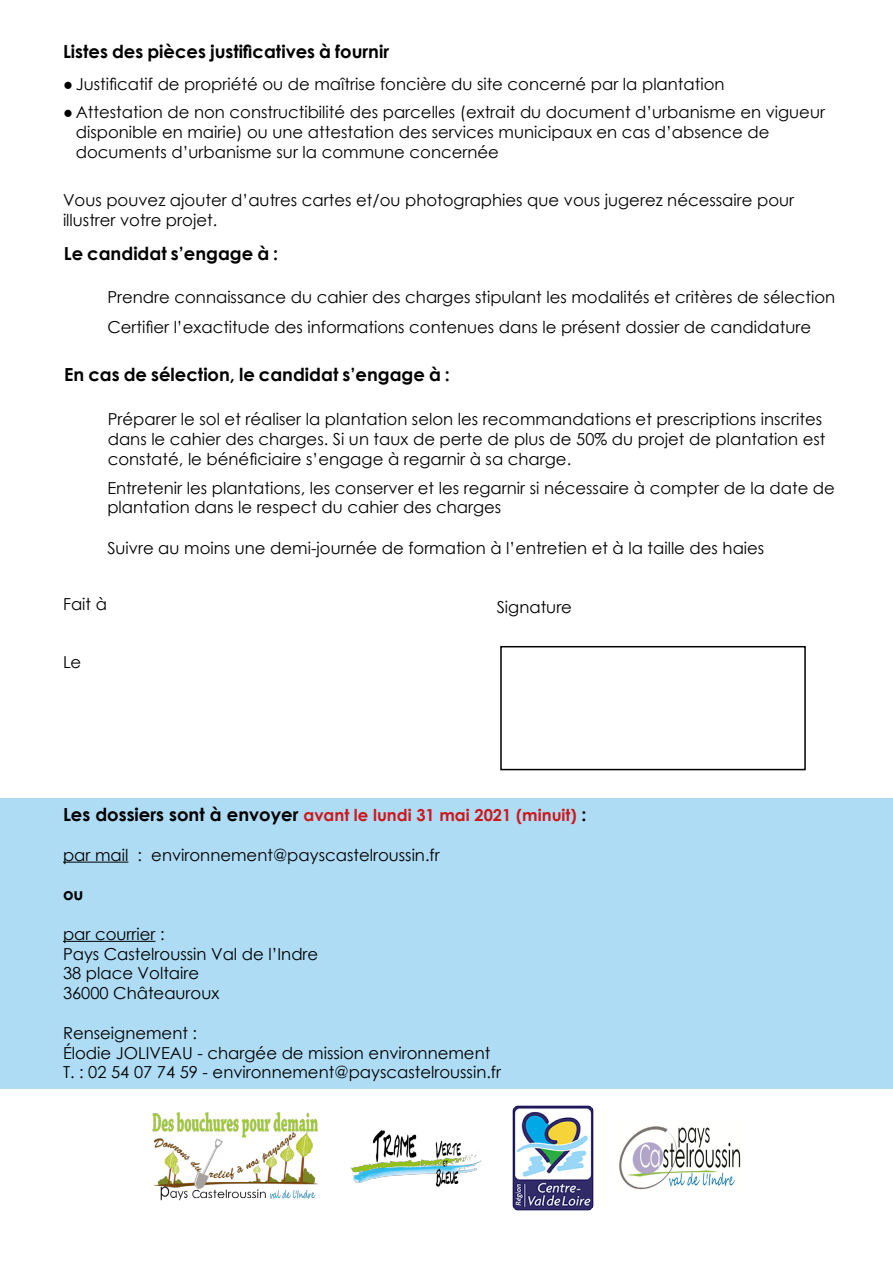
<style>
.page{position:relative;width:893px;height:1263px;background:#fff}
.page>*{position:absolute;margin:0;border:0;box-sizing:border-box;transform-origin:0 0}
.rubrique{font:700 18px "Century Gothic";color:#000}
.texte{font:16.5px/19.8px "Century Gothic";color:#000}
.texte-2{font:700 16.5px "Century Gothic";color:#cd181c}
.texte-3{font:700 16.5px "Century Gothic";color:#000}
.s1{font-size:18px;color:#000}
</style>
<div class="page">
<img style="left:619px;top:1126px;width:122px;height:64px">
<img style="left:512px;top:1105px;width:82px;height:106px">
<img style="left:350px;top:1130px;width:132px;height:57px">
<img style="left:152px;top:1112px;width:166px;height:89px">
<div style="left:0;top:798px;width:893px;height:291px;background:#aedcf4"></div>
<div style="left:500px;top:646px;width:306px;height:124px;border:2px solid #000"></div>
<hr style="left:63px;top:862px;width:65px;height:1px;background:#000">
<hr style="left:63px;top:941px;width:92px;height:1px;background:#000">
<p class="rubrique" style="left:63px;top:38px;width:328px">Listes des pièces justificatives à fournir</p>
<p class="texte" style="left:63px;top:74px;width:663px">● Justificatif de propriété ou de maîtrise foncière du site concerné par la plantation</p>
<p class="texte" style="left:76px;top:102px;width:751px;text-indent:-13px">● Attestation de non constructibilité des parcelles (extrait du document d’urbanisme en vigueur disponible en mairie) ou une attestation des services municipaux en cas d’absence de documents d’urbanisme sur la commune concernée</p>
<p class="texte" style="left:63px;top:190px;width:733px">Vous pouvez ajouter d’autres cartes et/ou photographies que vous jugerez nécessaire pour illustrer votre projet.</p>
<p class="rubrique" style="left:64px;top:240px;width:216px">Le candidat s’engage à :</p>
<p class="texte" style="left:107px;top:286px;width:729px">Prendre connaissance du cahier des charges stipulant les modalités et critères de sélection</p>
<p class="texte" style="left:107px;top:317px;width:705px">Certifier l’exactitude des informations contenues dans le présent dossier de candidature</p>
<p class="rubrique" style="left:64px;top:361px;width:387px">En cas de sélection, le candidat s’engage à :</p>
<p class="texte" style="left:108px;top:409px;width:719px">Préparer le sol et réaliser la plantation selon les recommandations et prescriptions inscrites dans le cahier des charges. Si un taux de perte de plus de 50% du projet de plantation est constaté, le bénéficiaire s’engage à regarnir à sa charge.</p>
<p class="texte" style="left:107px;top:477px;width:729px">Entretenir les plantations, les conserver et les regarnir si nécessaire à compter de la date de plantation dans le respect du cahier des charges</p>
<p class="texte" style="left:107px;top:537px;width:658px">Suivre au moins une demi-journée de formation à l’entretien et à la taille des haies</p>
<p class="texte" style="left:63px;top:594px;width:46px">Fait à</p>
<p class="texte" style="left:63px;top:652px;width:20px">Le</p>
<p class="texte" style="left:497px;top:597px;width:77px">Signature</p>
<p class="texte-2" style="left:63px;top:802px;width:525px"><span class="s1">Les dossiers sont à envoyer</span> avant le lundi 31 mai 2021 (minuit) <span class="s1">:</span></p>
<p class="texte" style="left:63px;top:844px;width:378px">par mail : environnement@payscastelroussin.fr</p>
<p class="texte-3" style="left:63px;top:882px;width:22px">ou</p>
<p class="texte" style="left:63px;top:924px;width:103px">par courrier :</p>
<p class="texte" style="left:63px;top:943px;width:257px">Pays Castelroussin Val de l’Indre</p>
<p class="texte" style="left:63px;top:963px;width:138px">38 place Voltaire</p>
<p class="texte" style="left:63px;top:983px;width:158px">36000 Châteauroux</p>
<p class="texte" style="left:63px;top:1023px;width:136px">Renseignement :</p>
<p class="texte" style="left:63px;top:1042px;width:429px">Élodie JOLIVEAU - chargée de mission environnement</p>
<p class="texte" style="left:63px;top:1062px;width:440px">T. : 02 54 07 74 59 - environnement@payscastelroussin.fr</p>
</div>
